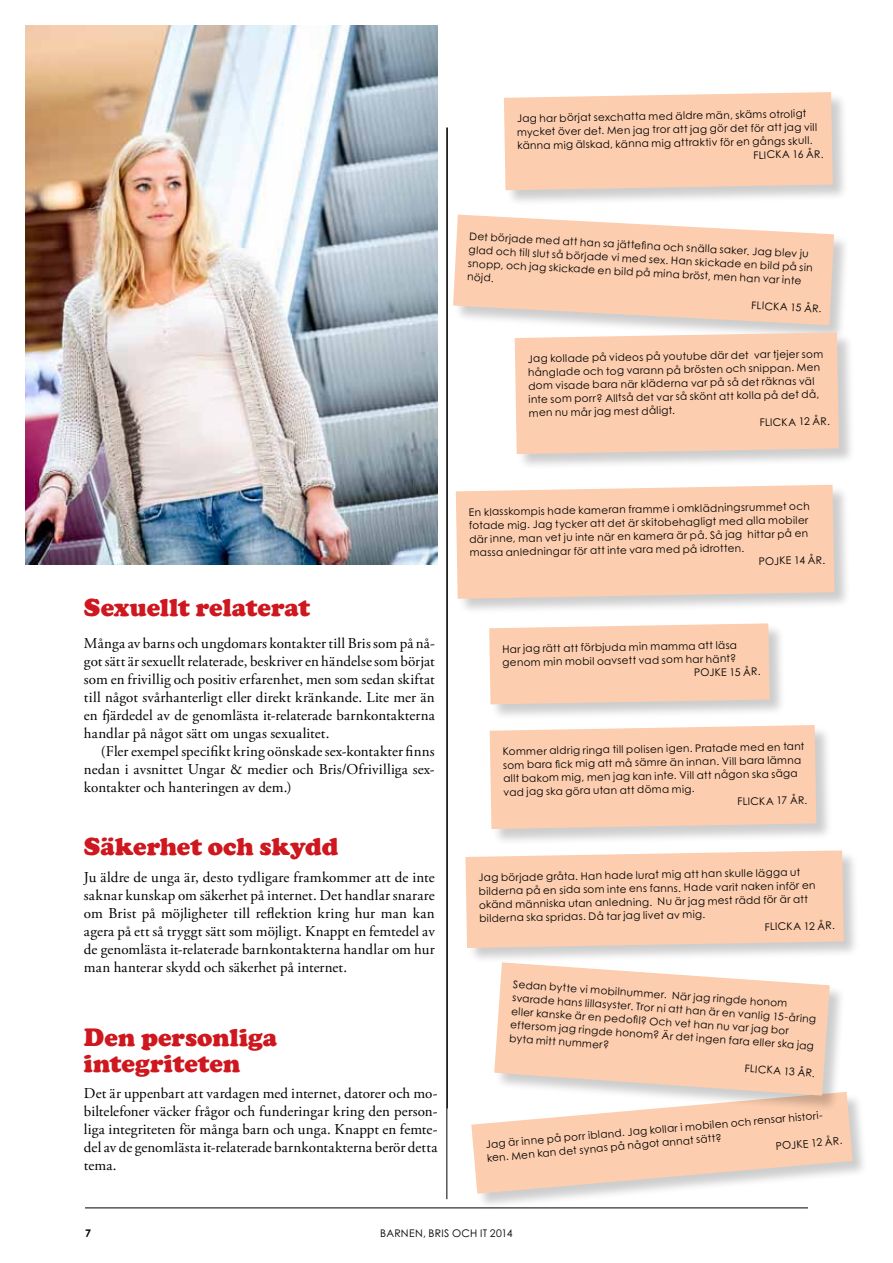
<style>
.page{position:relative;width:893px;height:1263px;background:#fff}
.page>*{position:absolute;margin:0;border:0;box-sizing:border-box;transform-origin:0 0}
.t1{font:900 25.5px/25.5px "Cooper";letter-spacing:-.005em;color:#ce171e}
.t2{font:15px/18px "Adobe Garamond Pro";letter-spacing:.01em;color:#000;text-align:justify}
.t3{font:10.5px "Century Gothic Std";letter-spacing:.025em;color:#000}
.t4{font:700 10.5px "Century Gothic Std";color:#000}
</style>
<div class="page">
<hr style="left:85px;top:1207px;width:723px;height:1px;background:#000">
<hr style="left:447px;top:128px;width:1px;height:1071px;background:#000">
<div style="left:504px;top:92px;width:345px;height:115px;background:#000;opacity:.2"></div>
<svg style="left:504px;top:92px;width:329px;height:98px;background:#faceb1"></svg>
<div style="left:454px;top:215px;width:396px;height:127px;background:#000;opacity:.2"></div>
<svg style="left:453px;top:215px;width:381px;height:110px;background:#f9d3b9"></svg>
<div style="left:515px;top:333px;width:341px;height:137px;background:#000;opacity:.2"></div>
<svg style="left:515px;top:332px;width:324px;height:122px;background:#fbcfb2"></svg>
<div style="left:456px;top:485px;width:395px;height:130px;background:#000;opacity:.2"></div>
<div style="left:456px;top:485px;width:378px;height:114px;background:#fccdae"></div>
<div style="left:490px;top:725px;width:343px;height:121px;background:#000;opacity:.2"></div>
<div style="left:490px;top:725px;width:326px;height:104px;background:#fccdae"></div>
<div style="left:489px;top:624px;width:297px;height:97px;background:#000;opacity:.2"></div>
<svg style="left:489px;top:623px;width:281px;height:81px;background:#faceb1"></svg>
<div style="left:466px;top:851px;width:394px;height:113px;background:#000;opacity:.2"></div>
<svg style="left:465px;top:850px;width:379px;height:98px;background:#facfb2"></svg>
<div style="left:472px;top:1092px;width:397px;height:118px;background:#000;opacity:.2"></div>
<svg style="left:471px;top:962px;width:382px;height:232px"></svg>
<img style="left:26px;top:26px;width:411px;height:538px">
<p class="t3" style="left:517px;top:112px;width:292px;rotate:-1deg">JAG HARBÖRJAT SE XCHATTA ME D ÄLDRE MÄN, SKÄMS OTROLIGT</p>
<p class="t3" style="left:517px;top:126px;width:304px;rotate:-1deg">MYCKET ÖVERDET. MEN JAG TRORATT JAG GÖRDET FÖRATT JAG VILL</p>
<p class="t3" style="left:517px;top:139px;width:297px;rotate:-1deg">KÄNNA MIG ÄLSKAD, KÄNNA MIG ATTRAKTIV FÖRE N GÅNGS SKULL.</p>
<p class="t3" style="left:753px;top:149px;width:72px;rotate:-1deg">FLICKA 16 ÅR.</p>
<p class="t3" style="left:470px;top:230px;width:341px;rotate:3deg">DET BÖRJADE MED ATT HAN SA JÄTTEFI NA OCH SNÄLLA SAKER. JAG BLEV JU</p>
<p class="t3" style="left:469px;top:243px;width:347px;rotate:3deg">GLAD OCH TILLSLUT SÅ BÖRJADE VI MED SEX. HAN SKICKADE EN BILD PÅ SIN</p>
<p class="t3" style="left:468px;top:257px;width:334px;rotate:3deg">SNOPP, OCH JAG SKICKADE EN BILD PÅ MINA BRÖST, MEN HAN VARINTE</p>
<p class="t3" style="left:468px;top:270px;width:28px;rotate:3deg">NÖJD.</p>
<p class="t3" style="left:752px;top:299px;width:72px;rotate:3deg">FLICKA 15 ÅR.</p>
<p class="t3" style="left:528px;top:352px;width:297px;rotate:-1deg">JAG KOLLADE PÅ VIDEOS PÅ YOUTUBE DÄRDET VARTJEJERSOM</p>
<p class="t3" style="left:528px;top:366px;width:295px;rotate:-1deg">HÅNGLADE OCH TOG VARANN PÅ BRÖSTE N OCH SNIPPAN. ME N</p>
<p class="t3" style="left:528px;top:379px;width:290px;rotate:-1deg">DOM VISADE BARA NÄRKLÄDERNA VARPÅ SÅ DET RÄKNAS VÄL</p>
<p class="t3" style="left:528px;top:393px;width:292px;rotate:-1deg">INTE SOM PORR? ALLTSÅ DE T VARSÅ SKÖNT ATT KOLLA PÅ DE T DÅ,</p>
<p class="t3" style="left:529px;top:406px;width:148px;rotate:-1deg">MEN NU MÅRJAG MEST DÅLIGT.</p>
<p class="t3" style="left:759px;top:416px;width:72px;rotate:-1deg">FLICKA 12 ÅR.</p>
<h1 class="t1" style="left:84px;top:595px;width:228px">Sexuellt relaterat</h1>
<p class="t2" style="left:84px;top:635px;width:352px">Många av barns och ungdomars kontakter till Bris som på nå&shy;got sätt är sexuellt relaterade, beskriver en händelse som börjat som en frivillig och positiv erfarenhet, men som sedan skiftat till något svårhanterligt eller direkt kränkande. Lite mer än en fjärdedel av de genomlästa it-relaterade barnkontakterna handlar på något sätt om ungas sexualitet.</p>
<h2 class="t2" style="left:84px;top:743px;width:352px;text-indent:17px">(Fler exempel specifikt kring oönskade sex-kontakter finns nedan i avsnittet Ungar &amp; medier och Bris/Ofrivilliga sex&shy;kontakter och hanteringen av dem.)</h2>
<h1 class="t1" style="left:84px;top:833px;width:256px">Säkerhet och skydd</h1>
<p class="t2" style="left:84px;top:869px;width:352px">Ju äldre de unga är, desto tydligare framkommer att de inte saknar kunskap om säkerhet på internet. Det handlar snarare om Brist på möjligheter till reflektion kring hur man kan agera på ett så tryggt sätt som möjligt. Knappt en femtedel av de genomlästa it-relaterade barnkontakterna handlar om hur man hanterar skydd och säkerhet på internet.</p>
<h1 class="t1" style="left:84px;top:1025px;width:195px">Den personliga integriteten</h1>
<p class="t2" style="left:84px;top:1085px;width:355px">Det är uppenbart att vardagen med internet, datorer och mo&shy;biltelefoner väcker frågor och funderingar kring den person&shy;liga integriteten för många barn och unga. Knappt en femte&shy;del av de genomlästa it-relaterade barnkontakterna berör detta tema.</p>
<p class="t3" style="left:469px;top:506px;width:343px;rotate:-1deg">EN KLASSKOMPIS HADE KAMERAN FRAMME I OMKLÄDNINGSRUMMET OCH</p>
<p class="t3" style="left:469px;top:519px;width:344px;rotate:-1deg">FOTADE MIG. JAG TYCKERATT DET ÄRSKITOBEHAGLIGT MED ALLA MOBILER</p>
<p class="t3" style="left:469px;top:533px;width:342px;rotate:-1deg">DÄRINNE, MAN VET JU INTE NÄREN KAMERA ÄRPÅ. SÅ JAG HITTARPÅ EN</p>
<p class="t3" style="left:469px;top:546px;width:276px;rotate:-1deg">MASSA ANLEDNINGARFÖRATT INTE VARA MED PÅ IDROTTEN.</p>
<p class="t3" style="left:758px;top:555px;width:68px;rotate:-1deg">POJ KE 14 ÅR.</p>
<p class="t3" style="left:502px;top:643px;width:237px;rotate:-1deg">HARJAG RÄTT ATT FÖRBJUDA MIN MAMMA ATT LÄSA</p>
<p class="t3" style="left:502px;top:656px;width:235px;rotate:-1deg">GENOM MIN MOBILOAVSETT VAD SOM HARHÄNT?</p>
<p class="t3" style="left:694px;top:666px;width:68px;rotate:-1deg">POJ KE 15 ÅR.</p>
<p class="t3" style="left:503px;top:745px;width:304px;rotate:-1deg">KOMMERALDRIG RINGA TILLPOLISEN IGEN. PRATADE MED EN TANT</p>
<p class="t3" style="left:503px;top:758px;width:300px;rotate:-1deg">SOM BARA FI CK MIG ATT MÅ SÄMRE ÄN INNAN. VILLBARA LÄMNA</p>
<p class="t3" style="left:503px;top:772px;width:296px;rotate:-1deg">ALLT BAKOM MIG, ME N JAG KAN INTE. VILLATT NÅGON SKA SÄGA</p>
<p class="t3" style="left:503px;top:785px;width:193px;rotate:-1deg">VAD JAG SKA GÖRA UTAN ATT DÖMA MIG.</p>
<p class="t3" style="left:737px;top:795px;width:72px;rotate:-1deg">FLICKA 17 ÅR.</p>
<p class="t3" style="left:478px;top:871px;width:324px;rotate:-1deg">JAG BÖRJADE GRÅTA. HAN HADE LURAT MIG ATT HAN SKULLE LÄGGA UT</p>
<p class="t3" style="left:479px;top:885px;width:340px;rotate:-1deg">BILDERNA PÅ EN SIDA SOM INTE ENS FANNS. HADE VARIT NAKEN INFÖREN</p>
<p class="t3" style="left:479px;top:898px;width:331px;rotate:-1deg">OKÄND MÄNNISKA UTAN ANLEDNING. NU ÄRJAG MEST RÄDD FÖRÄRATT</p>
<p class="t3" style="left:479px;top:912px;width:228px;rotate:-1deg">BILDERNA SKA SPRIDAS. DÅ TARJAG LIVET AV MIG.</p>
<p class="t3" style="left:764px;top:920px;width:72px;rotate:-1deg">FLICKA 12 ÅR.</p>
<p class="t3" style="left:514px;top:978px;width:276px;rotate:4deg">SEDAN BYTTE VI MOBILNUMMER. NÄRJAG RINGDE HONOM</p>
<p class="t3" style="left:513px;top:991px;width:306px;rotate:4deg">SVARADE HANS LILLASYSTE R. TRORNI ATT HAN ÄRE N VANLIG 15-ÅRING</p>
<p class="t3" style="left:512px;top:1005px;width:283px;rotate:4deg">E LLE RKANSKE ÄRE N PE DOFI L? OCH VET HAN NU VARJAG BOR</p>
<p class="t3" style="left:511px;top:1018px;width:306px;rotate:4deg">EFTERSOM JAG RINGDE HONOM? ÄRDET INGEN FARA ELLERSKA JAG</p>
<p class="t3" style="left:510px;top:1032px;width:102px;rotate:4deg">BYTA MITT NUMMER?</p>
<p class="t3" style="left:745px;top:1062px;width:72px;rotate:4deg">FLICKA 13 ÅR.</p>
<p class="t3" style="left:485px;top:1138px;width:341px;rotate:-5deg">JAG ÄRINNE PÅ PORRIBLAND. JAG KOLLARI MOBILE N OCH RE NSARHISTORI-</p>
<p class="t3" style="left:486px;top:1151px;width:237px;rotate:-5deg">KE N. ME N KAN DET SYNAS PÅ NÅGOT ANNAT SÄTT?</p>
<p class="t3" style="left:775px;top:1140px;width:68px;rotate:-5deg">POJ KE 12 ÅR.</p>
<p class="t4" style="left:85px;top:1226px;width:7px">7</p>
<p class="t3" style="left:380px;top:1226px;width:134px">BARNEN, BRIS OCH IT 2014</p>
</div>
